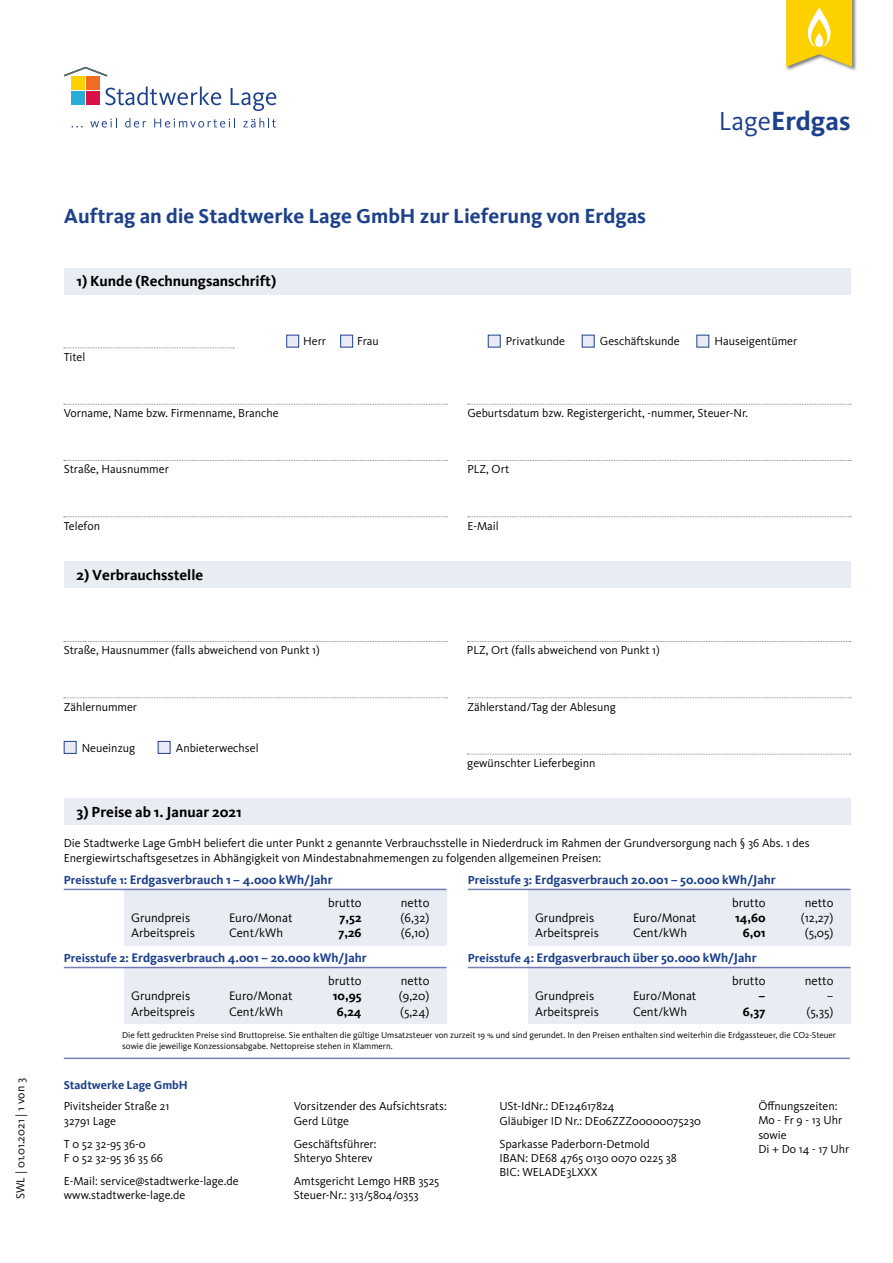
<style>
.page{position:relative;width:893px;height:1263px;background:#fff}
.page>*{position:absolute;margin:0;border:0;box-sizing:border-box;transform-origin:0 0}
.t1{font:700 27px "Kievit";color:#1e418b}
.t2{font:700 21px "Kievit";color:#1e418b}
.t3{font:700 15px "Kievit";color:#000}
.t4{font:12.75px/15.3px "Kievit Pro";color:#000}
.t5{font:700 12.75px "Kievit";color:#1e418b}
.t6{font:700 12.75px/15.3px "Kievit";color:#000}
.t7{font:12px/14.4px "Kievit Pro";color:#000}
.t8{font:700 12px "Kievit";color:#1e418b}
.t9{font:9px/10.8px "Kievit Pro";color:#000}
.s1{font-family:"Kievit Pro";font-weight:400}
.s2{font-size:12px}
</style>
<div class="page">
<div style="left:785px;top:0;width:72px;height:72px;background:#000;opacity:.5"></div>
<div style="left:71px;top:76px;width:14px;height:14px;background:#fdd000"></div>
<div style="left:86px;top:76px;width:14px;height:14px;background:#f26b22"></div>
<div style="left:71px;top:92px;width:14px;height:13px;background:#27add7"></div>
<div style="left:86px;top:92px;width:14px;height:13px;background:#d81146"></div>
<svg style="left:105px;top:87px;width:116px;height:18px"></svg>
<svg style="left:231px;top:88px;width:45px;height:23px"></svg>
<svg style="left:63px;top:66px;width:45px;height:11px"></svg>
<svg style="left:90px;top:118px;width:27px;height:10px"></svg>
<svg style="left:125px;top:118px;width:21px;height:10px"></svg>
<svg style="left:154px;top:118px;width:81px;height:10px"></svg>
<svg style="left:243px;top:118px;width:33px;height:10px"></svg>
<div style="left:64px;top:268px;width:786px;height:26px;background:#e8ecf3"></div>
<svg style="left:64px;top:347px;width:170px;height:1px"></svg>
<div style="left:286px;top:335px;width:13px;height:12px;background:#eaeaf7;border:1px solid #1e418b"></div>
<div style="left:340px;top:335px;width:13px;height:12px;background:#eaeaf7;border:1px solid #1e418b"></div>
<div style="left:488px;top:335px;width:13px;height:12px;background:#eaeaf7;border:1px solid #1e418b"></div>
<div style="left:582px;top:335px;width:13px;height:12px;background:#eaeaf7;border:1px solid #1e418b"></div>
<div style="left:696px;top:335px;width:13px;height:12px;background:#eaeaf7"></div>
<svg style="left:64px;top:404px;width:383px;height:1px"></svg>
<svg style="left:468px;top:404px;width:383px;height:1px"></svg>
<svg style="left:64px;top:460px;width:383px;height:1px"></svg>
<svg style="left:468px;top:460px;width:383px;height:1px"></svg>
<svg style="left:64px;top:516px;width:383px;height:1px"></svg>
<svg style="left:468px;top:516px;width:383px;height:1px"></svg>
<div style="left:64px;top:741px;width:13px;height:13px;background:#eaeaf7;border:1px solid #1e418b"></div>
<div style="left:158px;top:741px;width:13px;height:13px;background:#eaeaf7;border:1px solid #1e418b"></div>
<div style="left:64px;top:561px;width:786px;height:27px;background:#e8ecf3"></div>
<svg style="left:64px;top:641px;width:383px;height:1px"></svg>
<svg style="left:64px;top:697px;width:383px;height:1px"></svg>
<svg style="left:468px;top:697px;width:383px;height:1px"></svg>
<svg style="left:467px;top:754px;width:384px;height:1px"></svg>
<svg style="left:467px;top:641px;width:384px;height:1px"></svg>
<hr style="left:64px;top:1057px;width:786px;height:2px;background:#7980b6">
<div style="left:64px;top:799px;width:786px;height:26px;background:#e8ecf3"></div>
<hr style="left:64px;top:889px;width:382px;height:1px;background:#7980b6">
<div style="left:124px;top:889px;width:322px;height:56px;background:#e8ecf3"></div>
<hr style="left:64px;top:967px;width:382px;height:1px;background:#7980b6">
<div style="left:124px;top:967px;width:322px;height:56px;background:#e8ecf3"></div>
<hr style="left:468px;top:889px;width:382px;height:1px;background:#7980b6">
<div style="left:528px;top:889px;width:322px;height:56px;background:#e8ecf3"></div>
<hr style="left:468px;top:967px;width:382px;height:1px;background:#7980b6">
<div style="left:528px;top:967px;width:322px;height:56px;background:#e8ecf3"></div>
<svg style="left:786px;top:0;width:66px;height:67px;background:#f9d42a"></svg>
<p class="t7" style="left:13px;top:1199px;width:123px;rotate:-90deg">SWL | 01.01.2021 | 1 von 3</p>
<h2 class="t2" style="left:64px;top:204px;width:584px">Auftrag an die Stadtwerke Lage GmbH zur Lieferung von Erdgas</h2>
<p class="t3" style="left:76px;top:273px;width:201px">1) Kunde (Rechnungsanschrift)</p>
<h1 class="t1" style="left:719px;top:105px;width:133px"><span class="s1">Lage</span>Erdgas</h1>
<p class="t7" style="left:64px;top:349px;width:23px">Titel</p>
<p class="t7" style="left:303px;top:334px;width:24px">Herr</p>
<p class="t7" style="left:357px;top:334px;width:23px">Frau</p>
<p class="t7" style="left:506px;top:334px;width:61px">Privatkunde</p>
<p class="t7" style="left:600px;top:334px;width:81px">Geschäftskunde</p>
<p class="t7" style="left:714px;top:334px;width:84px">Hauseigentümer</p>
<p class="t7" style="left:64px;top:405px;width:216px">Vorname, Name bzw. Firmenname, Branche</p>
<p class="t7" style="left:467px;top:406px;width:282px">Geburtsdatum bzw. Registergericht, -nummer, Steuer-Nr.</p>
<p class="t7" style="left:64px;top:462px;width:107px">Straße, Hausnummer</p>
<p class="t7" style="left:467px;top:462px;width:43px">PLZ, Ort</p>
<p class="t7" style="left:64px;top:518px;width:38px">Telefon</p>
<p class="t7" style="left:467px;top:518px;width:33px">E-Mail</p>
<p class="t3" style="left:76px;top:566px;width:128px">2) Verbrauchsstelle</p>
<p class="t7" style="left:64px;top:643px;width:258px">Straße, Hausnummer (falls abweichend von Punkt 1)</p>
<p class="t7" style="left:467px;top:643px;width:194px">PLZ, Ort (falls abweichend von Punkt 1)</p>
<p class="t7" style="left:64px;top:699px;width:75px">Zählernummer</p>
<p class="t7" style="left:467px;top:699px;width:150px">Zählerstand/Tag der Ablesung</p>
<p class="t7" style="left:82px;top:740px;width:55px">Neueinzug</p>
<p class="t7" style="left:176px;top:740px;width:84px">Anbieterwechsel</p>
<p class="t3" style="left:76px;top:803px;width:167px">3) Preise ab 1. Januar 2021</p>
<p class="t7" style="left:467px;top:755px;width:130px">gewünschter Lieferbeginn</p>
<p class="t7" style="left:64px;top:836px;width:747px">Die Stadtwerke Lage GmbH beliefert die unter Punkt 2 genannte Verbrauchsstelle in Niederdruck im Rahmen der Grundversorgung nach § 36 Abs. 1 des<br>Energiewirtschaftsgesetzes in Abhängigkeit von Mindestabnahmemengen zu folgenden allgemeinen Preisen:</p>
<p class="t5" style="left:64px;top:872px;width:270px"><span class="s2">Preisstufe 1:</span> Erdgasverbrauch 1 – 4.000 kWh/Jahr</p>
<p class="t4" style="left:328px;top:895px;width:35px">brutto</p>
<p class="t6" style="left:338px;top:910px;width:25px">7,52<br>7,26</p>
<p class="t5" style="left:64px;top:950px;width:305px"><span class="s2">Preisstufe 2:</span> Erdgasverbrauch 4.001 – 20.000 kWh/Jahr</p>
<p class="t4" style="left:131px;top:910px;width:65px">Grundpreis<br>Arbeitspreis</p>
<p class="t4" style="left:229px;top:910px;width:65px">Euro/Monat<br>Cent/kWh</p>
<p class="t4" style="left:131px;top:988px;width:65px">Grundpreis<br>Arbeitspreis</p>
<p class="t4" style="left:229px;top:988px;width:65px">Euro/Monat<br>Cent/kWh</p>
<p class="t4" style="left:328px;top:973px;width:35px">brutto</p>
<p class="t6" style="left:333px;top:988px;width:30px">10,95<br>6,24</p>
<p class="t4" style="left:401px;top:895px;width:30px;text-align:justify">netto (6,32) (6,10)</p>
<p class="t4" style="left:399px;top:973px;width:32px;text-align:justify">netto (9,20) (5,24)</p>
<p class="t5" style="left:468px;top:872px;width:310px"><span class="s2">Preisstufe 3:</span> Erdgasverbrauch 20.001 – 50.000 kWh/Jahr</p>
<p class="t4" style="left:732px;top:895px;width:35px">brutto</p>
<p class="t6" style="left:735px;top:910px;width:32px;text-align:right">14,60<br>6,01</p>
<p class="t5" style="left:468px;top:950px;width:290px"><span class="s2">Preisstufe 4:</span> Erdgasverbrauch über 50.000 kWh/Jahr</p>
<p class="t4" style="left:535px;top:910px;width:65px">Grundpreis<br>Arbeitspreis</p>
<p class="t4" style="left:633px;top:910px;width:65px">Euro/Monat<br>Cent/kWh</p>
<p class="t4" style="left:535px;top:988px;width:65px">Grundpreis<br>Arbeitspreis</p>
<p class="t4" style="left:633px;top:988px;width:65px">Euro/Monat<br>Cent/kWh</p>
<p class="t4" style="left:732px;top:973px;width:35px">brutto</p>
<p class="t6" style="left:743px;top:988px;width:24px;text-align:right">–<br>6,37</p>
<p class="t4" style="left:801px;top:895px;width:34px;text-align:center">netto (12,27) (5,05)</p>
<p class="t4" style="left:805px;top:973px;width:30px;text-align:right">netto – (5,35)</p>
<p class="t9" style="left:122px;top:1029px;width:715px">Die fett gedruckten Preise sind Bruttopreise. Sie enthalten die gültige Umsatzsteuer von zurzeit 19 % und sind gerundet. In den Preisen enthalten sind weiterhin die Erdgassteuer, die CO2-Steuer sowie die jeweilige Konzessionsabgabe. Nettopreise stehen in Klammern.</p>
<p class="t8" style="left:64px;top:1078px;width:125px">Stadtwerke Lage GmbH</p>
<p class="t7" style="left:64px;top:1099px;width:107px">Pivitsheider Straße 21<br>32791 Lage</p>
<p class="t7" style="left:64px;top:1136px;width:101px">T 0 52 32-95 36-0<br>F 0 52 32-95 36 35 66</p>
<p class="t7" style="left:64px;top:1173px;width:176px">E-Mail: service@stadtwerke-lage.de www.stadtwerke-lage.de</p>
<p class="t7" style="left:294px;top:1099px;width:154px">Vorsitzender des Aufsichtsrats:<br>Gerd Lütge</p>
<p class="t7" style="left:294px;top:1136px;width:84px">Geschäftsführer:<br>Shteryo Shterev</p>
<p class="t7" style="left:294px;top:1173px;width:147px">Amtsgericht Lemgo HRB 3525<br>Steuer-Nr.: 313/5804/0353</p>
<p class="t7" style="left:499px;top:1099px;width:203px">USt-IdNr.: DE124617824<br>Gläubiger ID Nr.: DE06ZZZ00000075230</p>
<p class="t7" style="left:499px;top:1136px;width:179px">Sparkasse Paderborn-Detmold<br>IBAN: DE68 4765 0130 0070 0225 38<br>BIC: WELADE3LXXX</p>
<p class="t7" style="left:758px;top:1098px;width:92px">Öffnungszeiten:<br>Mo - Fr 9 - 13 Uhr sowie<br>Di + Do 14 - 17 Uhr</p>
</div>
